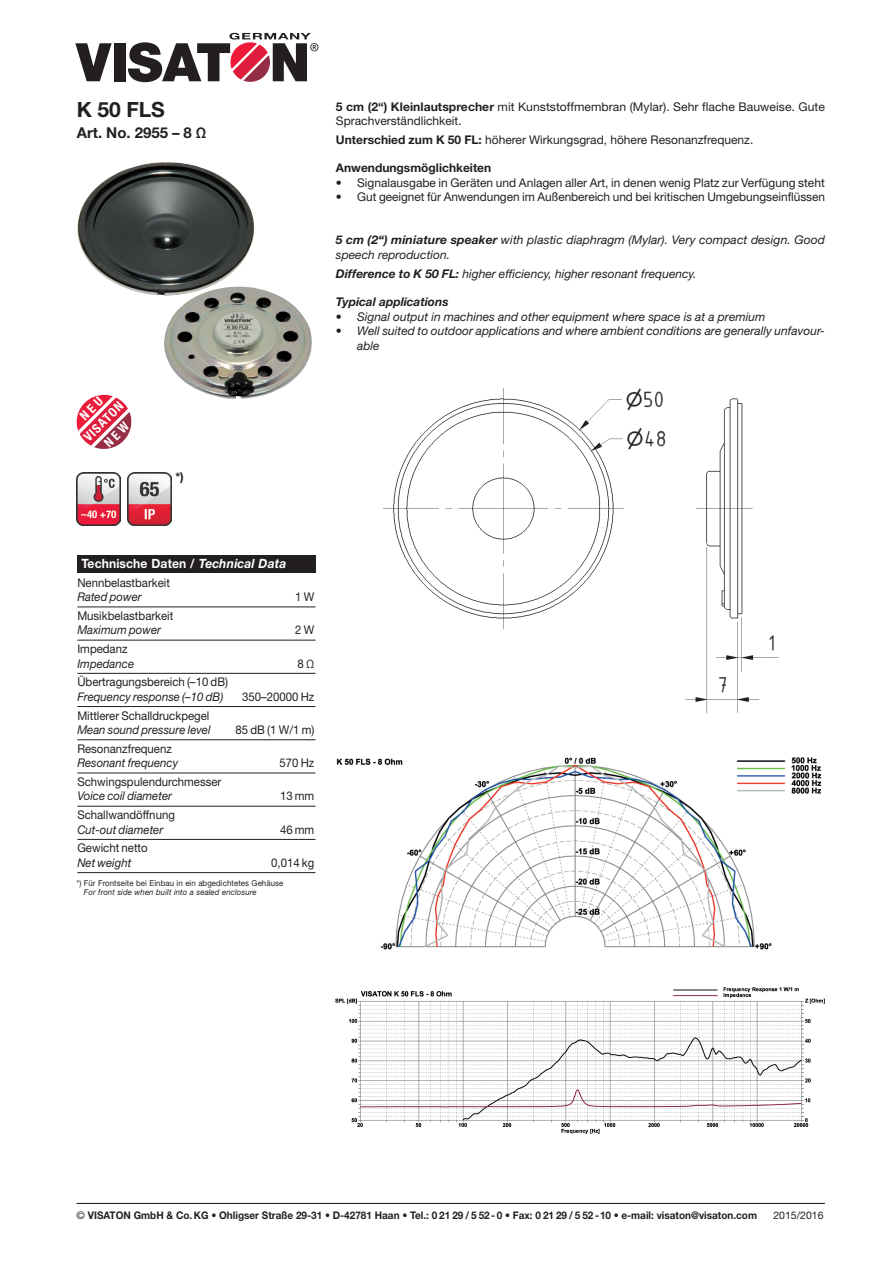
<style>
.page{position:relative;width:893px;height:1263px;background:#fff}
.page>*{position:absolute;margin:0;border:0;box-sizing:border-box;transform-origin:0 0}
.t1{font:700 21px "Helvetica Neue LT Std";color:#231f20}
.t2{font:700 15px "Helvetica Neue LT Std";color:#231f20}
.t3{font:700 12.75px "Helvetica Neue LT Std";letter-spacing:.01em;color:#fff;scale:.95 1}
.t4{font:700 condensed 12.75px "Helvetica Neue";color:#fff}
.t5{font:12px/14.4px "Helvetica Neue LT Std";color:#231f20}
.t6{font:italic 12px/14.4px "Helvetica Neue LT Std";color:#231f20}
.t7{font:12px "Helvetica Neue LT Std";color:#231f20;scale:.95 1}
.t8{font:italic 12px "Helvetica Neue LT Std";color:#231f20;scale:.95 1}
.t9{font:700 12px "Helvetica Neue LT Std";color:#231f20}
.t10{font:italic 700 12px "Helvetica Neue LT Std";color:#231f20}
.t11{font:700 10.5px "Helvetica Neue LT Std";color:#231f20;scale:.95 1}
.t12{font:10.5px "Helvetica Neue LT Std";color:#231f20}
.t13{font:8.25px "Helvetica Neue LT Std";letter-spacing:.01em;color:#231f20;scale:.95 1}
.t14{font:italic 8.25px "Helvetica Neue LT Std";letter-spacing:.01em;color:#231f20;scale:.95 1}
.s1{font-weight:700}
.s2{font-style:italic}
.s3{font-weight:400}
</style>
<div class="page">
<svg style="left:75px;top:43px;width:37px;height:38px"></svg>
<div style="left:114px;top:43px;width:11px;height:38px;background:#231f20"></div>
<svg style="left:128px;top:33px;width:190px;height:50px"></svg>
<hr style="left:77px;top:1203px;width:748px;height:1px;background:#231f20">
<img style="left:77px;top:162px;width:177px;height:134px">
<img style="left:164px;top:287px;width:148px;height:112px">
<div style="left:77px;top:556px;width:238px;height:17px;background:#231f20"></div>
<hr style="left:77px;top:607px;width:238px;height:1px;background:#231f20">
<hr style="left:77px;top:640px;width:238px;height:1px;background:#231f20">
<hr style="left:77px;top:673px;width:238px;height:1px;background:#231f20">
<hr style="left:77px;top:706px;width:238px;height:1px;background:#231f20">
<hr style="left:77px;top:739px;width:238px;height:1px;background:#231f20">
<hr style="left:77px;top:773px;width:238px;height:1px;background:#231f20">
<hr style="left:77px;top:806px;width:238px;height:1px;background:#231f20">
<hr style="left:77px;top:839px;width:238px;height:1px;background:#231f20">
<hr style="left:77px;top:872px;width:238px;height:1px;background:#231f20">
<img style="left:77px;top:472px;width:43px;height:54px">
<img style="left:128px;top:472px;width:43px;height:54px">
<img style="left:336px;top:988px;width:489px;height:145px">
<img style="left:383px;top:388px;width:396px;height:326px">
<img style="left:336px;top:757px;width:486px;height:192px">
<svg style="left:77px;top:395px;width:55px;height:54px"></svg>
<h1 class="t1" style="left:77px;top:97px;width:90px">K 50 FLS</h1>
<p class="t2" style="left:77px;top:123px;width:131px">Art. No. 2955 – 8 Ω</p>
<p class="t4" style="left:79px;top:431px;width:51px;rotate:-45deg">VISATON</p>
<p class="t9" style="left:175px;top:469px;width:10px">*)</p>
<p class="t5" style="left:336px;top:99px;width:491px"><span class="s1">5 cm (2“) Kleinlautsprecher</span> mit Kunststoffmembran (Mylar). Sehr flache Bauweise. Gute<br>Sprachverständlichkeit.</p>
<p class="t5" style="left:336px;top:132px;width:419px"><span class="s1">Unterschied zum K 50 FL:</span> höherer Wirkungsgrad, höhere Resonanzfrequenz.</p>
<p class="t9" style="left:336px;top:161px;width:157px">Anwendungsmöglichkeiten</p>
<p class="t5" style="left:336px;top:175px;width:490px">• Signalausgabe in Geräten und Anlagen aller Art, in denen wenig Platz zur Verfügung steht</p>
<p class="t5" style="left:336px;top:190px;width:491px">• Gut geeignet für Anwendungen im Außenbereich und bei kritischen Umgebungseinflüssen</p>
<p class="t6" style="left:336px;top:233px;width:491px"><span class="s1">5 cm (2“) miniature speaker</span> with plastic diaphragm (Mylar). Very compact design. Good speech reproduction.</p>
<p class="t6" style="left:336px;top:266px;width:362px"><span class="s1">Difference to K 50 FL:</span> higher efficiency, higher resonant frequency.</p>
<p class="t10" style="left:336px;top:295px;width:114px">Typical applications</p>
<p class="t6" style="left:336px;top:309px;width:431px">• Signal output in machines and other equipment where space is at a premium</p>
<p class="t6" style="left:357px;top:323px;width:469px;text-indent:-21px">• Well suited to outdoor applications and where ambient conditions are generally unfavour&shy;able</p>
<p class="t3" style="left:81px;top:555px;width:217px">Technische Daten / <span class="s2">Technical Data</span></p>
<p class="t7" style="left:77px;top:575px;width:99px">Nennbelastbarkeit</p>
<p class="t8" style="left:77px;top:590px;width:69px">Rated power</p>
<p class="t7" style="left:295px;top:590px;width:22px">1 W</p>
<p class="t7" style="left:77px;top:608px;width:103px">Musikbelastbarkeit</p>
<p class="t8" style="left:77px;top:623px;width:90px">Maximum power</p>
<p class="t7" style="left:295px;top:623px;width:22px">2 W</p>
<p class="t7" style="left:77px;top:642px;width:54px">Impedanz</p>
<p class="t8" style="left:77px;top:656px;width:61px">Impedance</p>
<p class="t7" style="left:298px;top:656px;width:19px">8 Ω</p>
<p class="t7" style="left:77px;top:675px;width:160px">Übertragungsbereich (–10 dB)</p>
<p class="t8" style="left:77px;top:689px;width:155px">Frequency response (–10 dB)</p>
<p class="t7" style="left:242px;top:689px;width:78px">350–20000 Hz</p>
<p class="t7" style="left:77px;top:708px;width:141px">Mittlerer Schalldruckpegel</p>
<p class="t8" style="left:77px;top:722px;width:142px">Mean sound pressure level</p>
<p class="t7" style="left:236px;top:722px;width:84px">85 dB (1 W/1 m)</p>
<p class="t7" style="left:77px;top:741px;width:101px">Resonanzfrequenz</p>
<p class="t8" style="left:77px;top:756px;width:108px">Resonant frequency</p>
<p class="t7" style="left:279px;top:756px;width:38px">570 Hz</p>
<p class="t7" style="left:77px;top:774px;width:153px">Schwingspulendurchmesser</p>
<p class="t8" style="left:77px;top:789px;width:101px">Voice coil diameter</p>
<p class="t7" style="left:280px;top:789px;width:38px">13 mm</p>
<p class="t7" style="left:77px;top:808px;width:104px">Schallwandöffnung</p>
<p class="t8" style="left:77px;top:822px;width:92px">Cut-out diameter</p>
<p class="t7" style="left:280px;top:822px;width:38px">46 mm</p>
<p class="t7" style="left:77px;top:841px;width:76px">Gewicht netto</p>
<p class="t8" style="left:77px;top:855px;width:58px">Net weight</p>
<p class="t7" style="left:271px;top:855px;width:47px">0,014 kg</p>
<p class="t13" style="left:77px;top:878px;width:219px">*) Für Frontseite bei Einbau in ein abgedichtetes Gehäuse</p>
<p class="t14" style="left:84px;top:887px;width:183px">For front side when built into a sealed enclosure</p>
<p class="t11" style="left:77px;top:1209px;width:718px"><span class="s3">©</span> VISATON GmbH &amp; Co. KG • Ohligser Straße 29-31 • D-42781 Haan • Tel.: 0 21 29 / 5 52- 0 • Fax: 0 21 29 / 5 52 -10 • e-mail: visaton@visaton.com</p>
<p class="t12" style="left:773px;top:1209px;width:52px">2015/2016</p>
</div>
